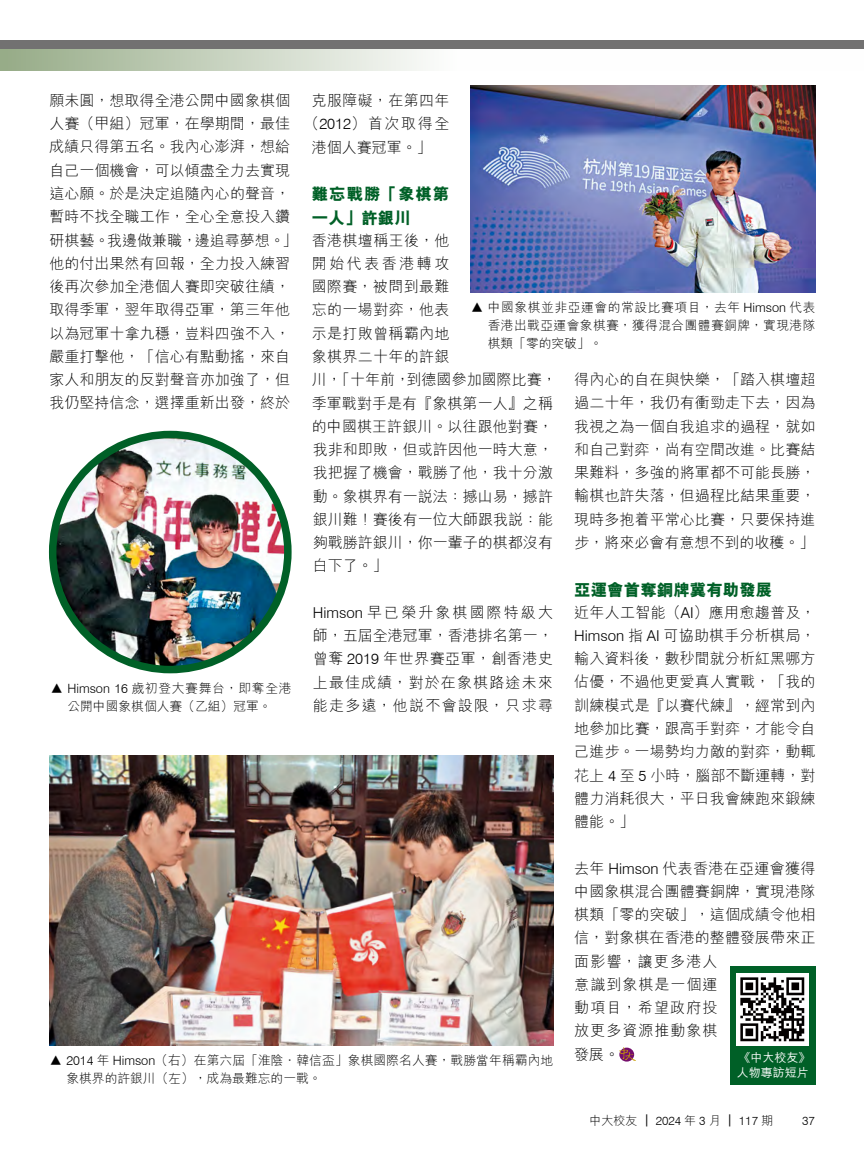
<style>
.page{position:relative;width:864px;height:1170px;background:#fff}
.page>*{position:absolute;margin:0;border:0;box-sizing:border-box;transform-origin:0 0}
.t1{font:800 16.5px/23.2px "M Hei HK";letter-spacing:.055em;color:#006027}
.t2{font:800 16.5px "M Hei HK";color:#006027}
.t3{font:300 15px/23.2px "M Hei HK";letter-spacing:.005em;color:#000}
.t4{font:300 15px "M Hei HK";letter-spacing:.025em;color:#000}
.t5{font:300 12.75px/18px "M Hei HK";letter-spacing:.005em;color:#000}
.t6{font:300 12px "M Hei HK";color:#000}
.t7{font:500 12px/15px "M Hei HK";color:#fff}
.t8{font:300 12px "Swiss 721 BT";color:#000}
.s1{font-family:"Swiss 721 BT"}
</style>
<div class="page">
<svg style="left:0;top:49px;width:423px;height:21px;background:#c5d1bd"></svg>
<div style="left:0;top:41px;width:863px;height:8px;background:#727171"></div>
<img style="left:49px;top:755px;width:503px;height:290px">
<div style="left:619px;top:1047px;width:15px;height:14px;background:#750e6d;border-radius:50%"></div>
<svg style="left:619px;top:1047px;width:16px;height:13px"></svg>
<div style="left:730px;top:966px;width:85px;height:118px;background:#006027"></div>
<img style="left:736px;top:973px;width:72px;height:72px">
<img style="left:53px;top:434px;width:235px;height:235px;border-radius:117px">
<div style="left:49px;top:431px;width:242px;height:242px;border:8px solid #006027;border-radius:50%"></div>
<img style="left:470px;top:85px;width:345px;height:207px">
<p class="t3" style="left:49px;top:89px;width:250px">願未圓，想取得全港公開中國象棋個人賽（甲組）冠軍，在學期間，最佳成績只得第五名。我內心澎湃，想給自己一個機會，可以傾盡全力去實現這心願。於是決定追隨內心的聲音，暫時不找全職工作，全心全意投入鑽研棋藝。我邊做兼職，邊追尋夢想。」他的付出果然有回報，全力投入練習後再次參加全港個人賽即突破往績，取得季軍，翌年取得亞軍，第三年他以為冠軍十拿九穩，豈料四強不入，嚴重打擊他，「信心有點動搖，來自家人和朋友的反對聲音亦加強了，但我仍堅持信念，選擇重新出發，終於</p>
<p class="t4" style="left:312px;top:93px;width:139px">克服障礙，在第四年</p>
<p class="t3" style="left:304px;top:112px;width:146px">（<span class="s1">2012</span>）首次取得全</p>
<p class="t3" style="left:312px;top:135px;width:121px">港個人賽冠軍。」</p>
<p class="t1" style="left:312px;top:182px;width:139px">難忘戰勝「象棋第一人」許銀川</p>
<p class="t3" style="left:312px;top:228px;width:246px">香港棋壇稱王後，他<br>開始代表香港轉攻<br>國際賽，被問到最難<br>忘的一場對弈，他表<br>示是打敗曾稱霸內地<br>象棋界二十年的許銀<br>川，「十年前，到德國參加國際比賽，季軍戰對手是有『象棋第一人』之稱的中國棋王許銀川。以往跟他對賽，我非和即敗，但或許因他一時大意，我把握了機會，戰勝了他，我十分激動。象棋界有一說法：撼山易，撼許銀川難！賽後有一位大師跟我說：能夠戰勝許銀川，你一輩子的棋都沒有白下了。」</p>
<p class="t3" style="left:313px;top:600px;width:241px;text-align:justify"><span class="s1">Himson</span> 早已榮升象棋國際特級大師，五屆全港冠軍，香港排名第一，曾奪 <span class="s1">2019</span> 年世界賽亞軍，創香港史上最佳成績，對於在象棋路途未來能走多遠，他說不會設限，只求尋</p>
<p class="t5" style="left:487px;top:298px;width:329px;text-align:justify;text-indent:-17px">▲ 中國象棋並非亞運會的常設比賽項目，去年 <span class="s1">Himson</span> 代表香港出戰亞運會象棋賽，獲得混合團體賽銅牌，實現港隊棋類「零的突破」。</p>
<p class="t3" style="left:574px;top:367px;width:242px;text-align:justify">得內心的自在與快樂，「踏入棋壇超過二十年，我仍有衝勁走下去，因為我視之為一個自我追求的過程，就如和自己對弈，尚有空間改進。比賽結果難料，多強的將軍都不可能長勝，輸棋也許失落，但過程比結果重要，現時多抱着平常心比賽，只要保持進步，將來必會有意想不到的收穫。」</p>
<p class="t2" style="left:574px;top:581px;width:199px">亞運會首奪銅牌冀有助發展</p>
<p class="t3" style="left:574px;top:600px;width:242px;text-align:justify">近年人工智能（<span class="s1">AI</span>）應用愈趨普及，<span class="s1">Himson</span> 指 <span class="s1">AI</span> 可協助棋手分析棋局，輸入資料後，數秒間就分析紅黑哪方佔優，不過他更愛真人實戰，「我的訓練模式是『以賽代練』，經常到內地參加比賽，跟高手對弈，才能令自己進步。一場勢均力敵的對弈，動輒花上 <span class="s1">4</span> 至 <span class="s1">5</span> 小時，腦部不斷運轉，對體力消耗很大，平日我會練跑來鍛練體能。」</p>
<p class="t3" style="left:574px;top:856px;width:242px">去年 <span class="s1">Himson</span> 代表香港在亞運會獲得中國象棋混合團體賽銅牌，實現港隊棋類「零的突破」，這個成績令他相信，對象棋在香港的整體發展帶來正面影響，讓更多港人<br>意識到象棋是一個運<br>動項目，希望政府投<br>放更多資源推動象棋<br>發展。</p>
<p class="t5" style="left:50px;top:679px;width:242px;text-align:center">▲ <span class="s1">Himson 16</span> 歲初登大賽舞台，即奪全港公開中國象棋個人賽（乙組）冠軍。</p>
<p class="t7" style="left:736px;top:1048px;width:75px">《中大校友》人物專訪短片</p>
<p class="t5" style="left:66px;top:1051px;width:488px;text-indent:-17px">▲ <span class="s1">2014</span> 年 <span class="s1">Himson</span>（右）在第六屆「淮陰．韓信盃」象棋國際名人賽，戰勝當年稱霸內地象棋界的許銀川（左），成為最難忘的一戰。</p>
<p class="t6" style="left:589px;top:1114px;width:185px">中大校友｜ <span class="s1">2024</span> 年 <span class="s1">3</span> 月｜ <span class="s1">117</span> 期</p>
<p class="t8" style="left:801px;top:1113px;width:14px">37</p>
</div>
